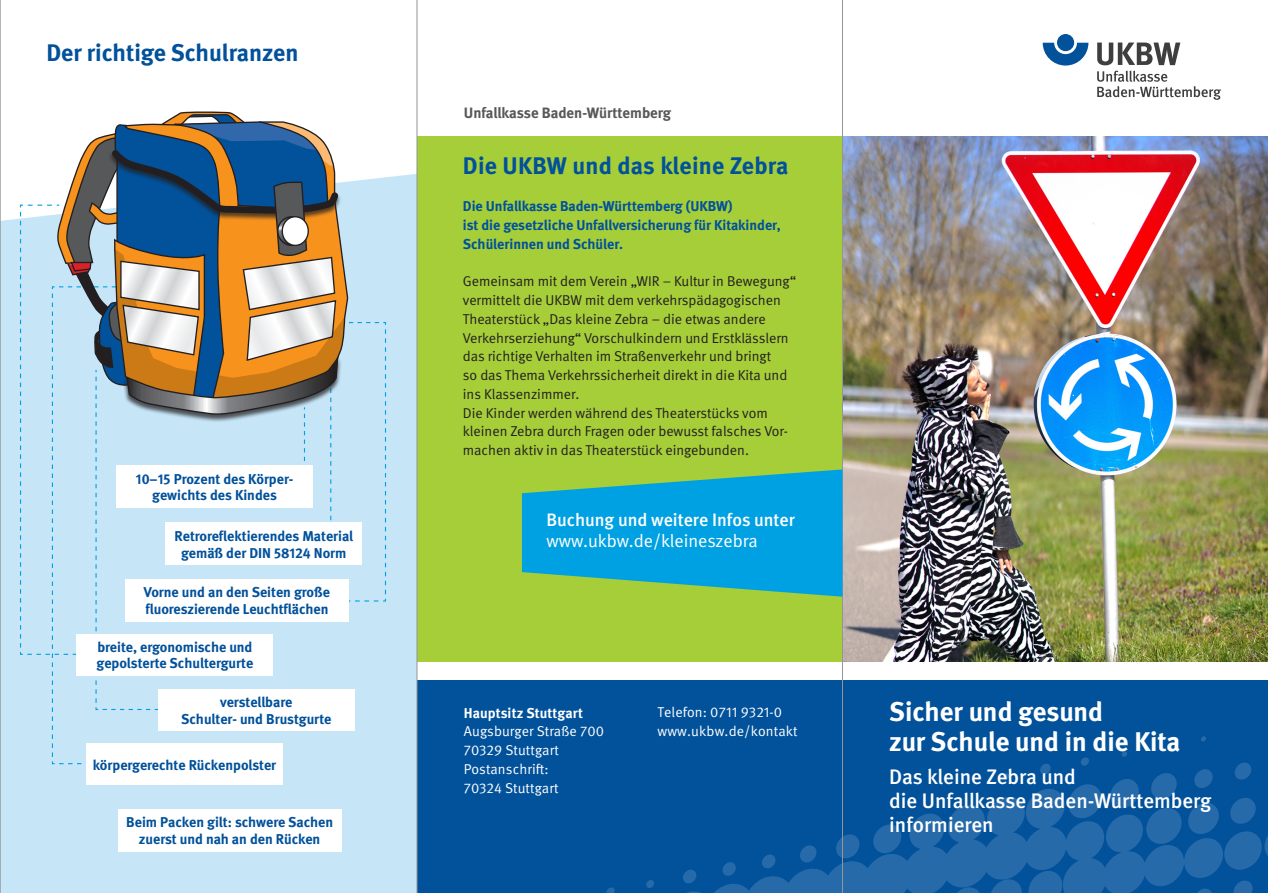
<style>
.page{position:relative;width:1268px;height:893px;background:#fff}
.page>*{position:absolute;margin:0;border:0;box-sizing:border-box;transform-origin:0 0}
.t1{font:700 27px/30px "DGUV Meta";color:#fff}
.t2{font:700 24px "DGUV Meta";color:#01519b}
.t3{font:500 21px/24px "DGUV Meta";color:#fff}
.t4{font:500 18px "DGUV Meta";letter-spacing:-.005em;color:#fff}
.t5{font:18px "DGUV Meta";color:#fff}
.t6{font:700 15px "DGUV Meta";letter-spacing:-.005em;color:#57585a}
.t7{font:14.25px/18.8px "DGUV Meta";color:#231f20}
.t8{font:700 14.25px/16.5px "DGUV Meta";color:#01519b;text-align:center}
.t9{font:14.25px/18.8px "DGUV Meta";letter-spacing:.01em;color:#fff}
.t10{font:700 14.25px "DGUV Meta";letter-spacing:.01em;color:#fff}
</style>
<div class="page">
<div style="left:417px;top:136px;width:425px;height:525px;background:#a6ce39"></div>
<div style="left:1px;top:174px;width:415px;height:719px;background:#c6e6f8"></div>
<div style="left:418px;top:680px;width:849px;height:213px;background:#01519b"></div>
<svg style="left:1233px;top:880px;width:19px;height:13px"></svg>
<svg style="left:614px;top:787px;width:601px;height:106px"></svg>
<svg style="left:1028px;top:869px;width:33px;height:24px"></svg>
<svg style="left:989px;top:878px;width:32px;height:15px"></svg>
<svg style="left:950px;top:886px;width:31px;height:7px"></svg>
<svg style="left:1187px;top:797px;width:80px;height:74px"></svg>
<svg style="left:1145px;top:806px;width:36px;height:39px"></svg>
<svg style="left:1235px;top:762px;width:15px;height:18px"></svg>
<svg style="left:1193px;top:769px;width:19px;height:20px"></svg>
<svg style="left:1150px;top:773px;width:26px;height:27px"></svg>
<svg style="left:1109px;top:779px;width:29px;height:31px"></svg>
<svg style="left:1068px;top:784px;width:33px;height:36px"></svg>
<svg style="left:873px;top:823px;width:28px;height:31px"></svg>
<svg style="left:835px;top:833px;width:24px;height:26px"></svg>
<svg style="left:799px;top:845px;width:17px;height:18px"></svg>
<svg style="left:761px;top:854px;width:14px;height:15px"></svg>
<svg style="left:722px;top:862px;width:13px;height:14px"></svg>
<svg style="left:682px;top:869px;width:14px;height:15px"></svg>
<div style="left:646px;top:880px;width:8px;height:8px;background:#266aa9;border-radius:4px"></div>
<svg style="left:606px;top:887px;width:8px;height:6px"></svg>
<svg style="left:1201px;top:736px;width:4px;height:6px"></svg>
<svg style="left:1122px;top:751px;width:4px;height:6px"></svg>
<svg style="left:1080px;top:757px;width:8px;height:9px"></svg>
<svg style="left:1040px;top:763px;width:10px;height:12px"></svg>
<div style="left:1002px;top:773px;width:6px;height:7px;background:#266aa9;border-radius:3px"></div>
<div style="left:1056px;top:34px;width:17px;height:17px;background:#01519b;border-radius:50%"></div>
<svg style="left:1042px;top:43px;width:46px;height:23px"></svg>
<svg style="left:1097px;top:71px;width:123px;height:29px"></svg>
<svg style="left:1097px;top:43px;width:83px;height:22px"></svg>
<img style="left:843px;top:136px;width:424px;height:525px">
<hr style="left:416px;top:0;width:1px;height:893px;background:#939598">
<hr style="left:842px;top:0;width:1px;height:893px;background:#939598">
<div style="left:86px;top:743px;width:197px;height:42px;background:#fff"></div>
<hr style="left:0;top:0;width:1px;height:893px;background:#939598">
<svg style="left:522px;top:469px;width:320px;height:128px"></svg>
<div style="left:118px;top:809px;width:223px;height:42px;background:#fff"></div>
<svg style="left:20px;top:111px;width:366px;height:654px"></svg>
<svg style="left:278px;top:217px;width:28px;height:28px"></svg>
<div style="left:277px;top:216px;width:29px;height:30px;border:1px solid #231f20;border-radius:50%"></div>
<div style="left:282px;top:217px;width:26px;height:28px;background:#fff;border-radius:50%"></div>
<div style="left:281px;top:216px;width:28px;height:30px;border:1px solid #231f20;border-radius:50%"></div>
<h2 class="t2" style="left:46px;top:38px;width:253px">Der richtige Schulranzen</h2>
<p class="t8" style="left:136px;top:471px;width:159px">10–15 Prozent des Körper&shy;gewichts des Kindes</p>
<p class="t8" style="left:175px;top:528px;width:180px">Retroreflektierendes Material gemäß der DIN 58124 Norm</p>
<p class="t8" style="left:144px;top:584px;width:187px;text-align:left">Vorne und an den Seiten große fluoreszierende Leuchtflächen</p>
<p class="t8" style="left:97px;top:639px;width:158px;text-align:left">breite, ergonomische und gepolsterte Schultergurte</p>
<p class="t8" style="left:181px;top:694px;width:152px">verstellbare<br>Schulter- und Brustgurte</p>
<p class="t8" style="left:93px;top:757px;width:185px">körpergerechte Rückenpolster</p>
<p class="t8" style="left:126px;top:814px;width:208px">Beim Packen gilt: schwere Sachen zuerst und nah an den Rücken</p>
<p class="t6" style="left:463px;top:103px;width:209px">Unfallkasse Baden-Württemberg</p>
<h2 class="t2" style="left:463px;top:151px;width:327px">Die UKBW und das kleine Zebra</h2>
<p class="t8" style="left:463px;top:197px;width:319px;line-height:18.8px;text-align:left">Die Unfallkasse Baden-Württemberg (UKBW)<br>ist die gesetzliche Unfallversicherung für Kitakinder,<br>Schülerinnen und Schüler.</p>
<p class="t7" style="left:463px;top:272px;width:335px">Gemeinsam mit dem Verein „WIR – Kultur in Bewegung“ vermittelt die UKBW mit dem verkehrspädagogischen Theaterstück „Das kleine Zebra – die etwas andere Verkehrserziehung“ Vorschulkindern und Erstklässlern das richtige Verhalten im Straßenverkehr und bringt<br>so das Thema Verkehrssicherheit direkt in die Kita und ins Klassenzimmer.<br>Die Kinder werden während des Theaterstücks vom kleinen Zebra durch Fragen oder bewusst falsches Vor&shy;machen aktiv in das Theaterstück eingebunden.</p>
<p class="t4" style="left:546px;top:510px;width:250px">Buchung und weitere Infos unter</p>
<p class="t5" style="left:546px;top:531px;width:213px">www.ukbw.de/kleineszebra</p>
<p class="t10" style="left:463px;top:704px;width:121px">Hauptsitz Stuttgart</p>
<p class="t9" style="left:463px;top:722px;width:142px">Augsburger Straße 700<br>70329 Stuttgart<br>Postanschrift:<br>70324 Stuttgart</p>
<p class="t9" style="left:657px;top:703px;width:142px">Telefon: 0711 9321-0 www.ukbw.de/kontakt</p>
<h1 class="t1" style="left:889px;top:698px;width:292px">Sicher und gesund<br>zur Schule und in die Kita</h1>
<h3 class="t3" style="left:889px;top:765px;width:323px">Das kleine Zebra und<br>die Unfallkasse Baden-Württemberg informieren</h3>
</div>
